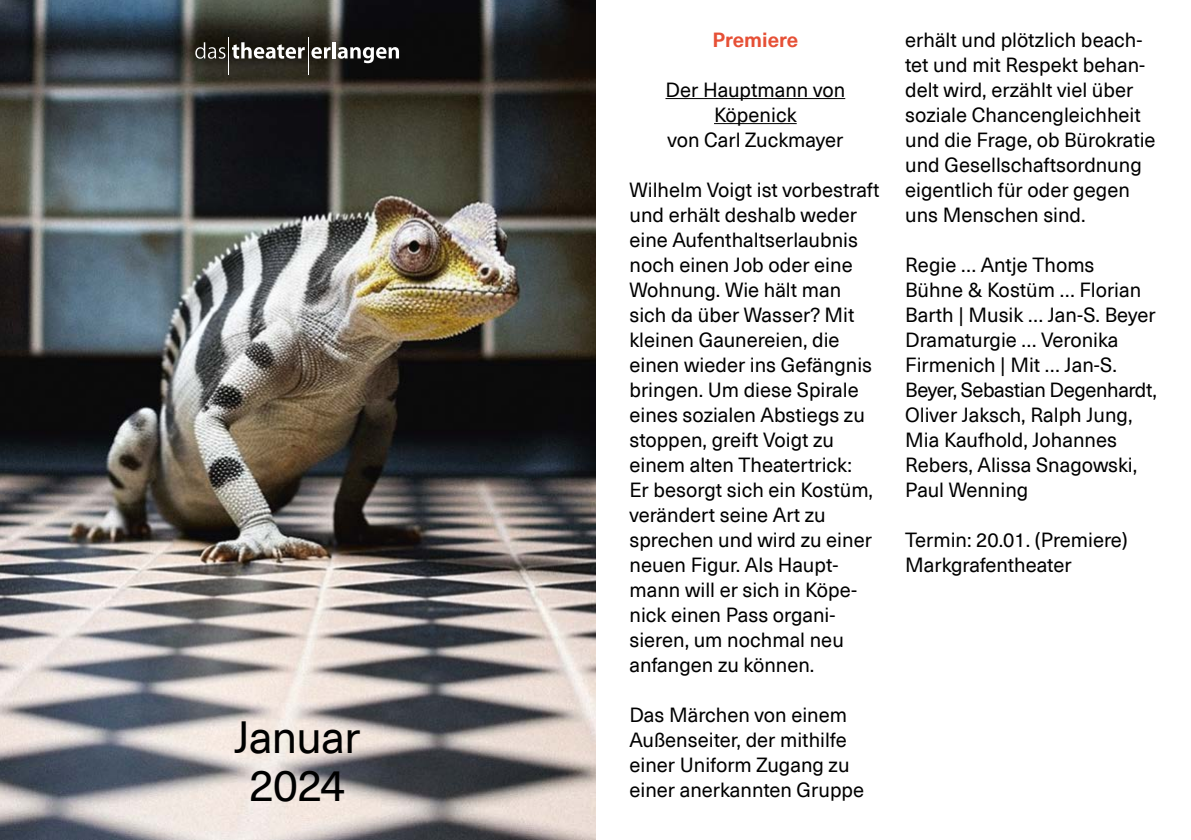
<style>
.page{position:relative;width:1191px;height:840px;background:#fff}
.page>*{position:absolute;margin:0;border:0;box-sizing:border-box;transform-origin:0 0}
.t1{font:44px/48px "Neue Haas Unica Pro";letter-spacing:-.015em;color:#000;text-align:center}
.t2{font:20px/25px "Neue Haas Unica Pro";color:#000}
.t3{font:700 20px "Neue Haas Unica Pro";color:#e65036}
</style>
<div class="page">
<img style="left:0;top:0;width:595px;height:839px">
<svg style="left:232px;top:42px;width:73px;height:17px"></svg>
<svg style="left:195px;top:42px;width:30px;height:17px"></svg>
<svg style="left:311px;top:47px;width:19px;height:12px"></svg>
<hr style="left:332px;top:42px;width:4px;height:16px;background:#fff">
<svg style="left:338px;top:47px;width:61px;height:16px"></svg>
<hr style="left:308px;top:37px;width:1px;height:37px;background:#fff">
<hr style="left:228px;top:37px;width:1px;height:37px;background:#fff">
<hr style="left:665px;top:98px;width:180px;height:1px;background:#000">
<hr style="left:714px;top:123px;width:82px;height:1px;background:#000">
<h1 class="t1" style="left:234px;top:713px;width:128px">Januar<br>2024</h1>
<p class="t3" style="left:712px;top:27px;width:87px">Premiere</p>
<p class="t2" style="left:665px;top:77px;width:181px;text-align:center">Der Hauptmann von<br>Köpenick<br>von Carl Zuckmayer</p>
<p class="t2" style="left:629px;top:177px;width:251px">Wilhelm Voigt ist vorbestraft und erhält deshalb weder eine Aufenthaltserlaubnis noch einen Job oder eine<br>Wohnung. Wie hält man sich da über Wasser? Mit kleinen Gaunereien, die einen wieder ins Gefängnis bringen. Um diese Spirale eines sozialen Abstiegs zu stoppen, greift Voigt zu einem alten Theatertrick:<br>Er besorgt sich ein Kostüm, verändert seine Art zu sprechen und wird zu einer neuen Figur. Als Haupt&shy;mann will er sich in Köpe&shy;nick einen Pass organi&shy;sieren, um nochmal neu anfangen zu können.</p>
<p class="t2" style="left:629px;top:702px;width:236px">Das Märchen von einem<br>Außenseiter, der mithilfe einer Uniform Zugang zu einer anerkannten Gruppe</p>
<p class="t2" style="left:905px;top:27px;width:252px">erhält und plötzlich beach&shy;tet und mit Respekt behan&shy;delt wird, erzählt viel über soziale Chancengleichheit und die Frage, ob Bürokratie und Gesellschaftsordnung eigentlich für oder gegen uns Menschen sind.</p>
<p class="t2" style="left:905px;top:252px;width:253px">Regie … Antje Thoms<br>Bühne &amp; Kostüm … Florian<br>Barth | Musik … Jan-S. Beyer<br>Dramaturgie … Veronika<br>Firmenich | Mit … Jan-S.<br>Beyer, Sebastian Degenhardt,<br>Oliver Jaksch, Ralph Jung,<br>Mia Kaufhold, Johannes<br>Rebers, Alissa Snagowski,<br>Paul Wenning</p>
<p class="t2" style="left:905px;top:527px;width:224px">Termin: 20.01. (Premiere)<br>Markgrafentheater</p>
</div>
